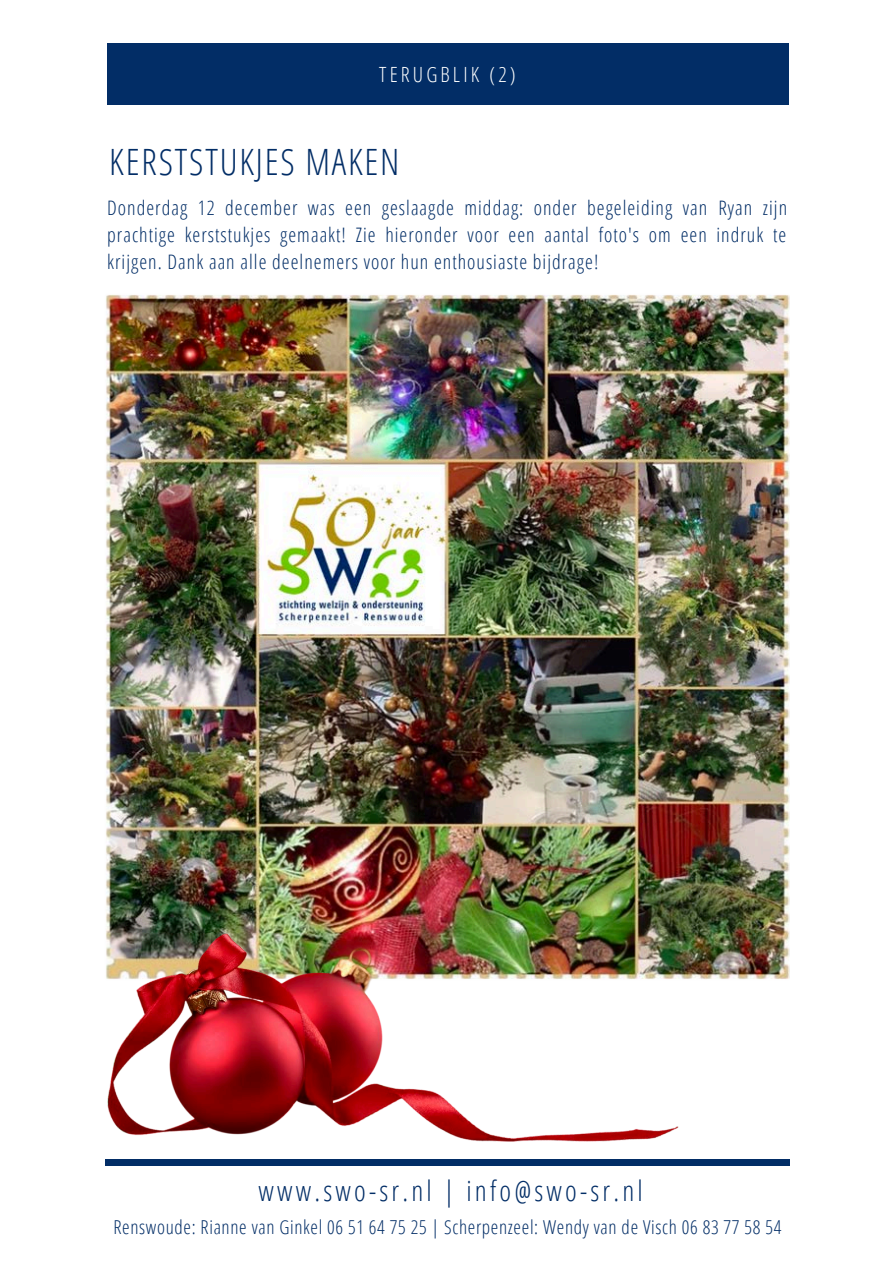
<style>
.page{position:relative;width:894px;height:1264px;background:#fff}
.page>*{position:absolute;margin:0;border:0;box-sizing:border-box;transform-origin:0 0}
.t1{font:300 36.3px "Open Sans Condensed";letter-spacing:.05em;color:#022d66}
.t2{font:300 28.2px "Open Sans Condensed";letter-spacing:.115em;color:#022d66}
.t3{font:300 21px "Open Sans Condensed";letter-spacing:.15em;color:#fff}
.t4{font:300 19.95px/27px "Open Sans Condensed";letter-spacing:.05em;color:#022d66;text-align:justify}
.t5{font:300 19.2px "Open Sans Condensed";letter-spacing:.035em;color:#022d66}
</style>
<div class="page">
<div style="left:105px;top:1159px;width:685px;height:6px;background:#022d66"></div>
<div style="left:107px;top:43px;width:680px;height:62px;background:#022d66"></div>
<img style="left:106px;top:294px;width:684px;height:685px">
<img style="left:107px;top:933px;width:571px;height:209px">
<h2 class="t3" style="left:379px;top:59px;width:138px">TERUGBLIK (2)</h2>
<h1 class="t1" style="left:109px;top:136px;width:291px">KERSTSTUKJES MAKEN</h1>
<p class="t4" style="left:107px;top:194px;width:681px">Donderdag 12 december was een geslaagde middag: onder begeleiding van Ryan zijn prachtige kerststukjes gemaakt! Zie hieronder voor een aantal foto's om een indruk te krijgen. Dank aan alle deelnemers voor hun enthousiaste bijdrage!</p>
<p class="t2" style="left:258px;top:1171px;width:385px">www.swo-sr.nl | info@swo-sr.nl</p>
<p class="t5" style="left:113px;top:1213px;width:669px">Renswoude: Rianne van Ginkel 06 51 64 75 25 | Scherpenzeel: Wendy van de Visch 06 83 77 58 54</p>
</div>
